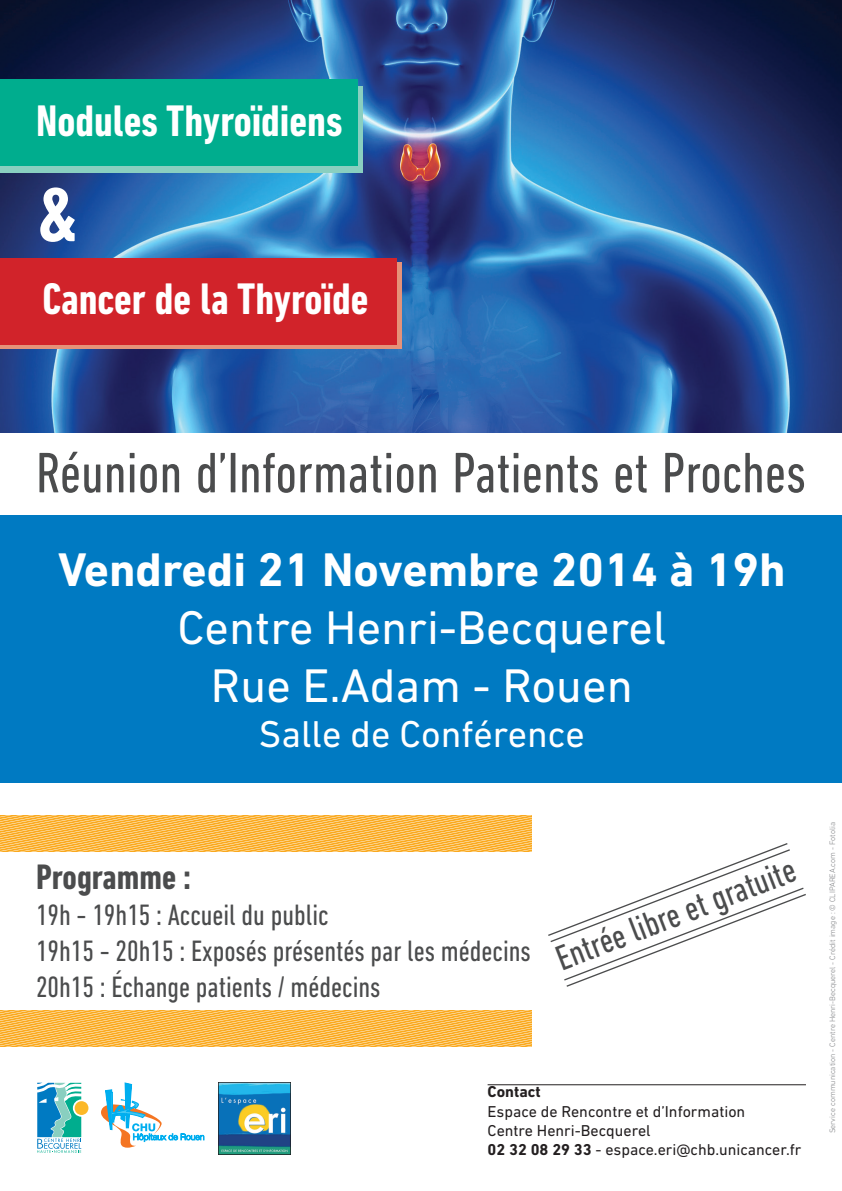
<style>
.page{position:relative;width:842px;height:1191px;background:#fff}
.page>*{position:absolute;margin:0;border:0;box-sizing:border-box;transform-origin:0 0}
.t1{font:700 condensed 78px "DIN Next LT Pro";color:#fff}
.t2{font:condensed 58px "DIN Next LT Pro";color:#4b4c4d}
.t3{font:48px/57.6px "DIN Next LT Pro";color:#fff;text-align:center}
.t4{font:700 48px "DIN Next LT Pro";color:#fff}
.t5{font:700 condensed 45px "DIN Next LT Pro";color:#fff}
.t6{font:38px "DIN Next LT Pro";color:#fff}
.t7{font:condensed 36px "DIN Next LT Pro";color:#4b4c4d}
.t8{font:700 condensed 36px "DIN Next LT Pro";color:#4b4c4d}
.t9{font:condensed 30px/36px "DIN Next LT Pro";color:#4b4c4d}
.t10{font:16px/19.2px "DIN Next LT Pro";color:#231f20}
.t11{font:700 16px "DIN Next LT Pro";color:#231f20}
.t12{font:300 8px "DIN Next LT Pro";color:#808285}
.s1{font-weight:700}
</style>
<div class="page">
<div style="left:0;top:515px;width:842px;height:267px;background:#007ac2"></div>
<img style="left:0;top:0;width:842px;height:432px">
<div style="left:0;top:86px;width:363px;height:86px;background:#89cfc0"></div>
<div style="left:0;top:79px;width:357px;height:87px;background:#00ad8e"></div>
<svg style="left:37px;top:1082px;width:52px;height:71px"></svg>
<svg style="left:0;top:262px;width:401px;height:87px;background:#e17b69"></svg>
<div style="left:0;top:258px;width:396px;height:86px;background:#d1232a"></div>
<svg style="left:101px;top:1082px;width:103px;height:66px"></svg>
<img style="left:218px;top:1082px;width:73px;height:73px">
<hr style="left:488px;top:1084px;width:318px;height:1px;background:#231f20">
<svg style="left:0;top:815px;width:531px;height:37px;background:#faba4b"></svg>
<svg style="left:0;top:1010px;width:531px;height:37px;background:#faba4b"></svg>
<svg style="left:548px;top:843px;width:258px;height:144px"></svg>
<h3 class="t5" style="left:36px;top:95px;width:308px">Nodules Thyroïdiens</h3>
<h1 class="t1" style="left:36px;top:170px;width:45px">&amp;</h1>
<h3 class="t5" style="left:42px;top:274px;width:328px">Cancer de la Thyroïde</h3>
<h2 class="t2" style="left:36px;top:440px;width:771px">Réunion d’Information Patients et Proches</h2>
<h3 class="t4" style="left:58px;top:542px;width:729px">Vendredi 21 Novembre 2014 à 19h</h3>
<h3 class="t3" style="left:177px;top:598px;width:490px">Centre Henri-Becquerel<br>Rue E.Adam - Rouen</h3>
<p class="t6" style="left:259px;top:712px;width:327px">Salle de Conférence</p>
<p class="t8" style="left:36px;top:856px;width:157px">Programme :</p>
<p class="t9" style="left:36px;top:896px;width:496px">19h - 19h15 : Accueil du public<br>19h15 - 20h15 : Exposés présentés par les médecins<br>20h15 : échange patients / médecins</p>
<p class="t7" style="left:550px;top:940px;width:255px;rotate:-21deg">Entrée libre et gratuite</p>
<p class="t11" style="left:488px;top:1082px;width:55px">Contact</p>
<p class="t10" style="left:488px;top:1101px;width:315px">Espace de Rencontre et d’Information<br>Centre Henri-Becquerel<br><span class="s1">02 32 08 29 33</span> - espace.eri@chb.unicancer.fr</p>
<p class="t12" style="left:828px;top:1133px;width:313px;rotate:-90deg">Service communication - Centre Henri-Becquerel - Crédit image : © CLIPAREA.com - Fotolia</p>
</div>
